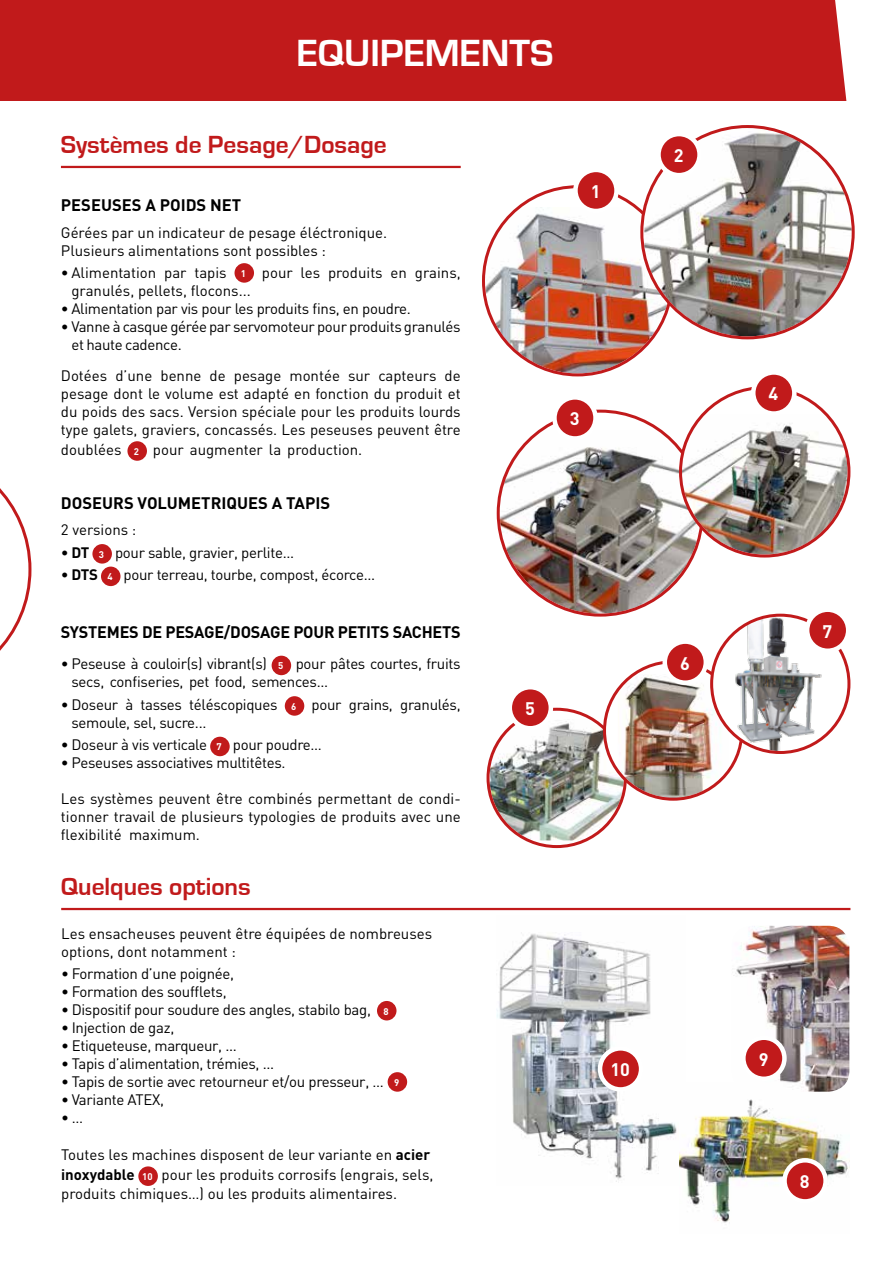
<style>
.page{position:relative;width:893px;height:1263px;background:#fff}
.page>*{position:absolute;margin:0;border:0;box-sizing:border-box;transform-origin:0 0}
.t1{font:700 39px "Eurostile";color:#fff}
.t2{font:700 25.5px "Eurostile";color:#c11a1b}
.t3{font:700 18px "DIN";color:#fff}
.t4{font:700 16.5px "DIN";letter-spacing:-.01em;color:#000}
.t5{font:15px/18px "DIN";letter-spacing:-.02em;color:#000}
.t6{font:15px/18px "DIN";color:#000}
.t7{font:700 9.6px "DIN";color:#fff}
.s1{font-weight:700;font-size:9.6px;color:#fff}
.s2{font-weight:700}
</style>
<div class="page">
<div style="left:0;top:0;width:850px;height:100px;background:#c11a1b"></div>
<svg style="left:822px;top:0;width:28px;height:101px"></svg>
<hr style="left:61px;top:166px;width:400px;height:2px;background:#c11a1b">
<div style="left:235px;top:263px;width:19px;height:20px;background:#c11a1b;border-radius:50%"></div>
<div style="left:127px;top:441px;width:20px;height:20px;background:#c11a1b;border-radius:50%"></div>
<div style="left:92px;top:544px;width:20px;height:20px;background:#c11a1b;border-radius:50%"></div>
<div style="left:101px;top:567px;width:20px;height:19px;background:#c11a1b;border-radius:50%"></div>
<div style="left:272px;top:656px;width:19px;height:19px;background:#c11a1b;border-radius:50%"></div>
<div style="left:285px;top:696px;width:19px;height:20px;background:#c11a1b;border-radius:50%"></div>
<div style="left:210px;top:737px;width:20px;height:19px;background:#c11a1b;border-radius:50%"></div>
<hr style="left:61px;top:908px;width:789px;height:2px;background:#c11a1b">
<div style="left:138px;top:1166px;width:20px;height:20px;background:#c11a1b;border-radius:50%"></div>
<img style="left:497px;top:932px;width:180px;height:250px">
<img style="left:679px;top:1099px;width:169px;height:124px">
<svg style="left:0;top:488px;width:31px;height:163px"></svg>
<img style="left:485px;top:207px;width:171px;height:166px">
<img style="left:500px;top:430px;width:195px;height:184px">
<img style="left:644px;top:128px;width:208px;height:208px">
<img style="left:682px;top:414px;width:165px;height:140px">
<svg style="left:488px;top:709px;width:137px;height:137px"></svg>
<img style="left:490px;top:719px;width:134px;height:121px">
<svg style="left:604px;top:662px;width:138px;height:137px"></svg>
<img style="left:618px;top:674px;width:110px;height:124px">
<div style="left:712px;top:615px;width:137px;height:137px;background:#fff;border-radius:50%"></div>
<img style="left:730px;top:617px;width:97px;height:134px">
<div style="left:710px;top:614px;width:140px;height:140px;border:3px solid #c11a1b;border-radius:50%"></div>
<div style="left:575px;top:170px;width:41px;height:41px;background:#c11a1b;border-radius:50%"></div>
<div style="left:573px;top:168px;width:46px;height:45px;border:4px solid #fff;border-radius:50%"></div>
<div style="left:554px;top:397px;width:41px;height:41px;background:#c11a1b;border-radius:50%"></div>
<div style="left:552px;top:395px;width:46px;height:46px;border:4px solid #fff;border-radius:50%"></div>
<div style="left:510px;top:687px;width:41px;height:41px;background:#c11a1b;border-radius:50%"></div>
<div style="left:507px;top:685px;width:46px;height:45px;border:4px solid #fff;border-radius:50%"></div>
<svg style="left:665px;top:642px;width:41px;height:41px"></svg>
<div style="left:662px;top:639px;width:46px;height:46px;border:4px solid #fff;border-radius:50%"></div>
<div style="left:807px;top:610px;width:41px;height:41px;background:#c11a1b;border-radius:50%"></div>
<div style="left:805px;top:607px;width:45px;height:46px;border:4px solid #fff;border-radius:50%"></div>
<svg style="left:784px;top:1160px;width:42px;height:41px"></svg>
<div style="left:782px;top:1158px;width:46px;height:45px;border:4px solid #fff;border-radius:50%"></div>
<div style="left:600px;top:1048px;width:41px;height:41px;background:#c11a1b;border-radius:50%"></div>
<div style="left:598px;top:1046px;width:45px;height:46px;border:4px solid #fff;border-radius:50%"></div>
<svg style="left:753px;top:372px;width:41px;height:41px"></svg>
<div style="left:751px;top:370px;width:46px;height:46px;border:4px solid #fff;border-radius:50%"></div>
<div style="left:377px;top:1001px;width:19px;height:19px;background:#c11a1b;border-radius:50%"></div>
<div style="left:388px;top:1072px;width:19px;height:20px;background:#c11a1b;border-radius:50%"></div>
<svg style="left:658px;top:134px;width:42px;height:41px"></svg>
<div style="left:656px;top:132px;width:46px;height:45px;border:4px solid #fff;border-radius:50%"></div>
<img style="left:733px;top:926px;width:116px;height:166px">
<svg style="left:743px;top:1038px;width:41px;height:41px"></svg>
<div style="left:741px;top:1035px;width:46px;height:46px;border:4px solid #fff;border-radius:50%"></div>
<h1 class="t1" style="left:297px;top:32px;width:258px">EQUIPEMENTS</h1>
<h2 class="t2" style="left:61px;top:131px;width:327px">Systèmes de Pesage/Dosage</h2>
<p class="t4" style="left:61px;top:194px;width:182px">PESEUSES A POIDS NET</p>
<p class="t6" style="left:61px;top:223px;width:328px">Gérées par un indicateur de pesage éléctronique.<br>Plusieurs alimentations sont possibles :</p>
<p class="t6" style="left:71px;top:263px;width:391px;text-indent:-10px">• Alimentation par tapis <span class="s1">1</span> pour les produits en grains, granulés, pellets, flocons...</p>
<p class="t5" style="left:61px;top:299px;width:351px">• Alimentation par vis pour les produits fins, en poudre.</p>
<p class="t5" style="left:71px;top:317px;width:391px;text-indent:-10px">• Vanne à casque gérée par servomoteur pour produits granulés et haute cadence.</p>
<p class="t5" style="left:61px;top:366px;width:401px;text-align:justify">Dotées d’une benne de pesage montée sur capteurs de pesage dont le volume est adapté en fonction du produit et du poids des sacs. Version spéciale pour les produits lourds type galets, graviers, concassés. Les peseuses peuvent être</p>
<p class="t6" style="left:61px;top:440px;width:303px">doublées <span class="s1">2</span> pour augmenter la production.</p>
<p class="t4" style="left:61px;top:492px;width:271px">DOSEURS VOLUMETRIQUES A TAPIS</p>
<p class="t6" style="left:61px;top:520px;width:77px">2 versions :</p>
<p class="t5" style="left:61px;top:543px;width:235px">• <span class="s2">DT</span> <span class="s1">3</span> pour sable, gravier, perlite...</p>
<p class="t5" style="left:61px;top:565px;width:316px">• <span class="s2">DTS</span> <span class="s1">4</span> pour terreau, tourbe, compost, écorce...</p>
<p class="t4" style="left:61px;top:621px;width:401px">SYSTEMES DE PESAGE/DOSAGE POUR PETITS SACHETS</p>
<p class="t5" style="left:71px;top:654px;width:391px;text-indent:-10px">• Peseuse à couloir(s) vibrant(s) <span class="s1">5</span> pour pâtes courtes, fruits secs, confiseries, pet food, semences...</p>
<p class="t5" style="left:71px;top:695px;width:391px;text-indent:-10px">• Doseur à tasses téléscopiques <span class="s1">6</span> pour grains, granulés, semoule, sel, sucre...</p>
<p class="t5" style="left:61px;top:735px;width:263px">• Doseur à vis verticale <span class="s1">7</span> pour poudre…</p>
<p class="t5" style="left:61px;top:753px;width:226px">• Peseuses associatives multitêtes.</p>
<p class="t5" style="left:61px;top:789px;width:401px;text-align:justify">Les systèmes peuvent être combinés permettant de condi&shy;tionner travail de plusieurs typologies de produits avec une flexibilité maximum.</p>
<h2 class="t2" style="left:61px;top:873px;width:191px">Quelques options</h2>
<p class="t6" style="left:61px;top:924px;width:372px">Les ensacheuses peuvent être équipées de nombreuses options, dont notamment :</p>
<p class="t5" style="left:61px;top:964px;width:174px">• Formation d’une poignée,</p>
<p class="t5" style="left:61px;top:982px;width:167px">• Formation des soufflets,</p>
<p class="t5" style="left:61px;top:1000px;width:311px">• Dispositif pour soudure des angles, stabilo bag,</p>
<p class="t5" style="left:61px;top:1018px;width:115px">• Injection de gaz,</p>
<p class="t5" style="left:61px;top:1036px;width:177px">• Etiqueteuse, marqueur, ...</p>
<p class="t5" style="left:61px;top:1054px;width:215px">• Tapis d’alimentation, trémies, ...</p>
<p class="t5" style="left:61px;top:1072px;width:324px">• Tapis de sortie avec retourneur et/ou presseur, …</p>
<p class="t5" style="left:61px;top:1090px;width:104px">• Variante ATEX,</p>
<p class="t5" style="left:61px;top:1108px;width:23px">•…</p>
<p class="t6" style="left:61px;top:1145px;width:374px;line-height:19.5px">Toutes les machines disposent de leur variante en <span class="s2">acier inoxydable</span> <span class="s1">10</span> pour les produits corrosifs (engrais, sels, produits chimiques…) ou les produits alimentaires.</p>
<p class="t7" style="left:383px;top:1005px;width:7px">8</p>
<p class="t7" style="left:394px;top:1076px;width:7px">9</p>
<p class="t3" style="left:591px;top:180px;width:11px">1</p>
<p class="t3" style="left:570px;top:407px;width:11px">3</p>
<p class="t3" style="left:525px;top:697px;width:11px">5</p>
<p class="t3" style="left:610px;top:1058px;width:21px">10</p>
<p class="t3" style="left:674px;top:144px;width:11px">2</p>
<p class="t3" style="left:680px;top:651px;width:11px">6</p>
<p class="t3" style="left:769px;top:382px;width:11px">4</p>
<p class="t3" style="left:822px;top:619px;width:11px">7</p>
<p class="t3" style="left:759px;top:1047px;width:11px">9</p>
<p class="t3" style="left:800px;top:1170px;width:11px">8</p>
</div>
